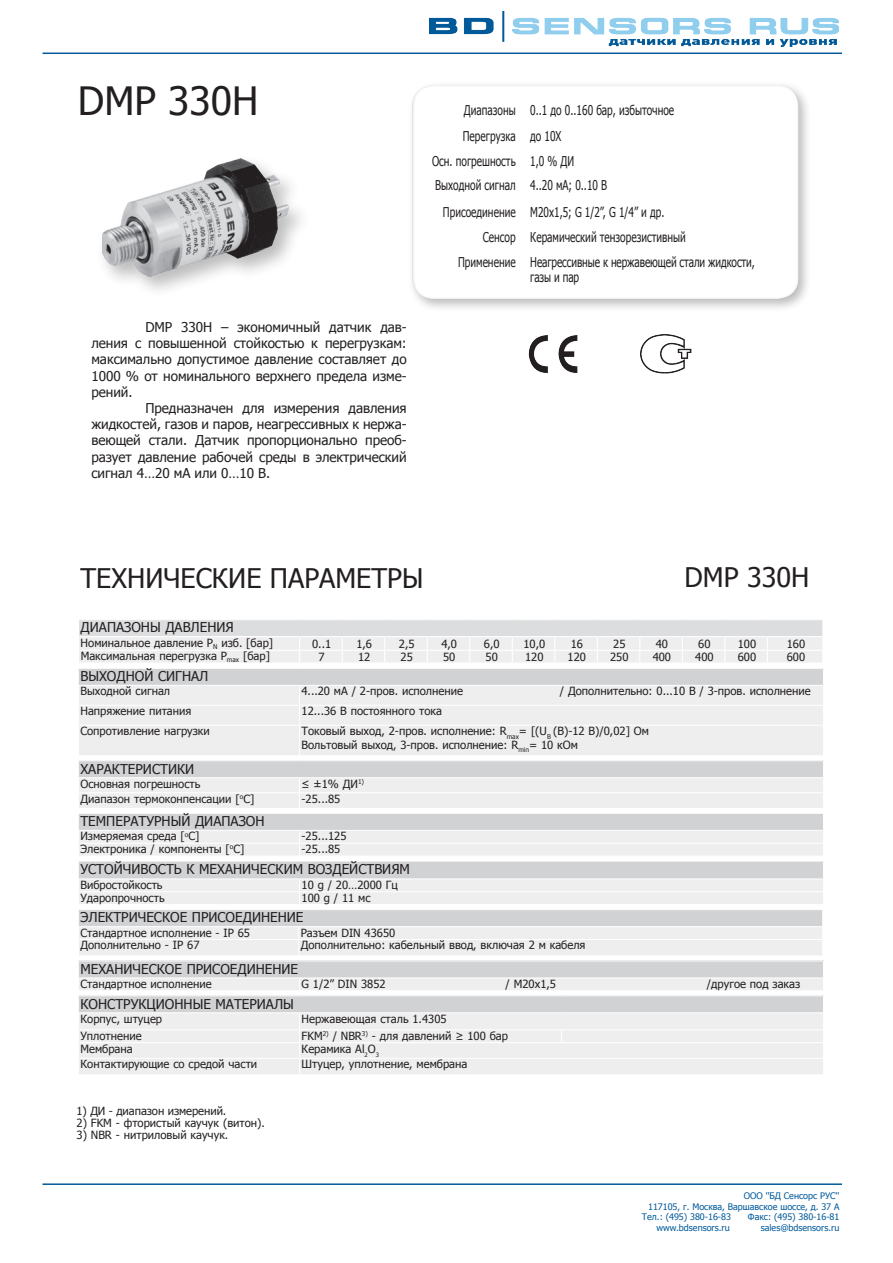
<style>
.page{position:relative;width:893px;height:1263px;background:#fff}
.page>*{position:absolute;margin:0;border:0;box-sizing:border-box;transform-origin:0 0}
.t1{font:39px "Tahoma";color:#231f20}
.t2{font:27px "Tahoma";color:#231f20}
.t3{font:13.5px/16.2px "Tahoma";color:#231f20;text-align:justify}
.t4{font:13.5px/15px "Tahoma";color:#231f20;scale:.75 1}
.Body_Text{font:11.25px "Tahoma";color:#231f20}
.t5{font:9px "Tahoma";color:#005a9a}
</style>
<div class="page">
<img style="left:429px;top:12px;width:410px;height:34px">
<hr style="left:43px;top:53px;width:799px;height:1px;background:#005a9a">
<hr style="left:43px;top:1183px;width:799px;height:2px;background:#005999">
<div style="left:407px;top:80px;width:404px;height:232px;background:#231f20;opacity:.3"></div>
<div style="left:412px;top:79px;width:389px;height:222px;background:#fff"></div>
<svg style="left:79px;top:620px;width:744px;height:42px;background:#e8e8ea"></svg>
<div style="left:78px;top:668px;width:745px;height:17px;background:#d1d2d4"></div>
<div style="left:79px;top:686px;width:744px;height:69px;background:#eeeeef"></div>
<hr style="left:78px;top:668px;width:221px;height:1px;background:#fff">
<hr style="left:299px;top:668px;width:525px;height:1px;background:#fff">
<hr style="left:78px;top:705px;width:221px;height:1px;background:#fff">
<hr style="left:299px;top:705px;width:525px;height:1px;background:#fff">
<hr style="left:78px;top:725px;width:221px;height:1px;background:#fff">
<svg style="left:78px;top:669px;width:1px;height:16px"></svg>
<hr style="left:299px;top:725px;width:525px;height:1px;background:#fff">
<svg style="left:299px;top:686px;width:1px;height:69px"></svg>
<svg style="left:79px;top:761px;width:745px;height:47px;background:#e5e5e6"></svg>
<svg style="left:78px;top:814px;width:746px;height:260px"></svg>
<img style="left:640px;top:334px;width:51px;height:40px">
<img style="left:528px;top:335px;width:50px;height:38px">
<div style="left:96px;top:152px;width:214px;height:145px;background:#231f20;opacity:.3"></div>
<img style="left:102px;top:159px;width:187px;height:118px">
<p class="t1" style="left:78px;top:75px;width:182px">DMP 330Н</p>
<p class="t3" style="left:91px;top:318px;width:317px;text-indent:54px">DMP 330H – экономичный датчик дав&shy;ления с повышенной стойкостью к перегрузкам: максимально допустимое давление составляет до 1000 % от номинального верхнего предела изме&shy;рений.</p>
<p class="t3" style="left:91px;top:399px;width:317px;text-indent:54px">Предназначен для измерения давления жидкостей, газов и паров, неагрессивных к нержа&shy;веющей стали. Датчик пропорционально преоб&shy;разует давление рабочей среды в электрический сигнал 4…20 мА или 0…10 В.</p>
<p class="t4" style="left:464px;top:102px;width:71px">Диапазоны</p>
<p class="t4" style="left:530px;top:102px;width:193px">0..1 до 0..160 бар, избыточное</p>
<p class="t4" style="left:463px;top:128px;width:72px">Перегрузка</p>
<p class="t4" style="left:530px;top:128px;width:43px">до 10Х</p>
<p class="t4" style="left:432px;top:153px;width:113px">Осн. погрешность</p>
<p class="t4" style="left:530px;top:153px;width:60px">1,0 % ДИ</p>
<p class="t4" style="left:435px;top:177px;width:109px">Выходной сигнал</p>
<p class="t4" style="left:530px;top:177px;width:104px">4..20 мА; 0..10 В</p>
<p class="t4" style="left:443px;top:204px;width:98px">Присоединение</p>
<p class="t4" style="left:530px;top:204px;width:180px">М20х1,5; G 1/2”, G 1/4” и др.</p>
<p class="t4" style="left:483px;top:229px;width:45px">Сенсор</p>
<p class="t4" style="left:530px;top:229px;width:209px">Керамический тензорезистивный</p>
<p class="t4" style="left:458px;top:253px;width:78px">Применение</p>
<p class="t4" style="left:530px;top:253px;width:301px">Неагрессивные к нержавеющей стали жидкости, газы и пар</p>
<p class="t2" style="left:81px;top:560px;width:344px">ТЕХНИЧЕСКИЕ ПАРАМЕТРЫ</p>
<p class="t2" style="left:685px;top:559px;width:126px">DMP 330H</p>
<p class="t3" style="left:81px;top:619px;width:155px">ДИАПАЗОНЫ ДАВЛЕНИЯ</p>
<p class="Body_Text" style="left:81px;top:635px;width:194px">Номинальное давление P<sub>N</sub> изб. [бар]</p>
<p class="Body_Text" style="left:312px;top:636px;width:21px">0..1</p>
<p class="Body_Text" style="left:356px;top:636px;width:17px">1,6</p>
<p class="Body_Text" style="left:399px;top:636px;width:17px">2,5</p>
<p class="Body_Text" style="left:441px;top:636px;width:17px">4,0</p>
<p class="Body_Text" style="left:484px;top:636px;width:17px">6,0</p>
<p class="Body_Text" style="left:523px;top:636px;width:23px">10,0</p>
<p class="Body_Text" style="left:571px;top:636px;width:14px">16</p>
<p class="Body_Text" style="left:613px;top:636px;width:14px">25</p>
<p class="Body_Text" style="left:656px;top:636px;width:14px">40</p>
<p class="Body_Text" style="left:698px;top:636px;width:14px">60</p>
<p class="Body_Text" style="left:738px;top:636px;width:20px">100</p>
<p class="Body_Text" style="left:787px;top:636px;width:20px">160</p>
<p class="Body_Text" style="left:81px;top:648px;width:191px">Максимальная перегрузка P<sub>max</sub> [бар]</p>
<p class="Body_Text" style="left:319px;top:649px;width:8px">7</p>
<p class="Body_Text" style="left:358px;top:649px;width:14px">12</p>
<p class="Body_Text" style="left:401px;top:649px;width:14px">25</p>
<p class="Body_Text" style="left:443px;top:649px;width:14px">50</p>
<p class="Body_Text" style="left:486px;top:649px;width:14px">50</p>
<p class="Body_Text" style="left:525px;top:649px;width:20px">120</p>
<p class="Body_Text" style="left:568px;top:649px;width:20px">120</p>
<p class="Body_Text" style="left:610px;top:649px;width:20px">250</p>
<p class="Body_Text" style="left:653px;top:649px;width:20px">400</p>
<p class="Body_Text" style="left:695px;top:649px;width:20px">400</p>
<p class="Body_Text" style="left:738px;top:649px;width:20px">600</p>
<p class="Body_Text" style="left:787px;top:649px;width:20px">600</p>
<p class="t3" style="left:80px;top:667px;width:129px">ВЫХОДНОЙ СИГНАЛ</p>
<p class="Body_Text" style="left:80px;top:683px;width:91px">Выходной сигнал</p>
<p class="Body_Text" style="left:302px;top:683px;width:163px">4...20 мА / 2-пров. исполнение</p>
<p class="Body_Text" style="left:560px;top:683px;width:252px">/ Дополнительно: 0...10 В / 3-пров. исполнение</p>
<p class="Body_Text" style="left:80px;top:703px;width:113px">Напряжение питания</p>
<p class="Body_Text" style="left:302px;top:703px;width:142px">12...36 В постоянного тока</p>
<p class="Body_Text" style="left:80px;top:723px;width:131px">Сопротивление нагрузки</p>
<p class="Body_Text" style="left:302px;top:723px;width:349px">Токовый выход, 2-пров. исполнение: R<sub>max</sub>= [(U<sub>В</sub> (В)-12 В)/0,02] Ом</p>
<p class="Body_Text" style="left:302px;top:737px;width:278px">Вольтовый выход, 3-пров. исполнение: R<sub>min</sub>= 10 кОм</p>
<p class="t3" style="left:80px;top:760px;width:115px">ХАРАКТЕРИСТИКИ</p>
<p class="Body_Text" style="left:80px;top:776px;width:122px">Основная погрешность</p>
<p class="Body_Text" style="left:302px;top:776px;width:64px">≤ ±1% ДИ<sup>1)</sup></p>
<p class="Body_Text" style="left:80px;top:791px;width:175px">Диапазон термоконпенсации [<sup>о</sup>С]</p>
<p class="Body_Text" style="left:302px;top:791px;width:40px">-25...85</p>
<p class="t3" style="left:80px;top:812px;width:186px">ТЕМПЕРАТУРНЫЙ ДИАПАЗОН</p>
<p class="Body_Text" style="left:80px;top:829px;width:121px">Измеряемая среда [<sup>о</sup>С]</p>
<p class="Body_Text" style="left:302px;top:829px;width:47px">-25...125</p>
<p class="Body_Text" style="left:80px;top:841px;width:166px">Электроника / компоненты [<sup>о</sup>С]</p>
<p class="Body_Text" style="left:302px;top:841px;width:40px">-25...85</p>
<p class="t3" style="left:80px;top:861px;width:331px">УСТОЙЧИВОСТЬ К МЕХАНИЧЕСКИМ ВОЗДЕЙСТВИЯМ</p>
<p class="Body_Text" style="left:80px;top:877px;width:84px">Вибростойкость</p>
<p class="Body_Text" style="left:302px;top:877px;width:98px">10 g / 20…2000 Гц</p>
<p class="Body_Text" style="left:80px;top:890px;width:86px">Ударопрочность</p>
<p class="Body_Text" style="left:302px;top:890px;width:71px">100 g / 11 мс</p>
<p class="t3" style="left:80px;top:909px;width:225px">ЭЛЕКТРИЧЕСКОЕ ПРИСОЕДИНЕНИЕ</p>
<p class="Body_Text" style="left:80px;top:925px;width:171px">Стандартное исполнение - IP 65</p>
<p class="Body_Text" style="left:301px;top:925px;width:96px">Разъем DIN 43650</p>
<p class="Body_Text" style="left:80px;top:938px;width:121px">Дополнительно - IP 67</p>
<p class="Body_Text" style="left:301px;top:938px;width:286px">Дополнительно: кабельный ввод, включая 2 м кабеля</p>
<p class="t3" style="left:80px;top:960px;width:219px">МЕХАНИЧЕСКОЕ ПРИСОЕДИНЕНИЕ</p>
<p class="Body_Text" style="left:80px;top:976px;width:133px">Стандартное исполнение</p>
<p class="Body_Text" style="left:302px;top:976px;width:86px">G 1/2” DIN 3852</p>
<p class="Body_Text" style="left:506px;top:976px;width:52px">/ М20х1,5</p>
<p class="Body_Text" style="left:707px;top:976px;width:95px">/другое под заказ</p>
<p class="t3" style="left:80px;top:995px;width:215px">КОНСТРУКЦИОННЫЕ МАТЕРИАЛЫ</p>
<p class="Body_Text" style="left:80px;top:1011px;width:83px">Корпус, штуцер</p>
<p class="Body_Text" style="left:302px;top:1011px;width:147px">Нержавеющая сталь 1.4305</p>
<p class="Body_Text" style="left:80px;top:1028px;width:63px">Уплотнение</p>
<p class="Body_Text" style="left:302px;top:1028px;width:208px">FKM<sup>2)</sup> / NBR<sup>3)</sup> - для давлений ≥ 100 бар</p>
<p class="Body_Text" style="left:80px;top:1041px;width:54px">Мембрана</p>
<p class="Body_Text" style="left:302px;top:1041px;width:79px">Керамика Al<sub>2</sub>O<sub>3</sub></p>
<p class="Body_Text" style="left:80px;top:1056px;width:178px">Контактирующие со средой части</p>
<p class="Body_Text" style="left:302px;top:1056px;width:167px">Штуцер, уплотнение, мембрана</p>
<p class="Body_Text" style="left:77px;top:1103px;width:151px">1) ДИ - диапазон измерений.</p>
<p class="Body_Text" style="left:77px;top:1115px;width:190px">2) FKM - фтористый каучук (витон).</p>
<p class="Body_Text" style="left:77px;top:1127px;width:153px">3) NBR - нитриловый каучук.</p>
<p class="t5" style="left:744px;top:1189px;width:97px">ООО ''БД Сенсорс РУС''</p>
<p class="t5" style="left:648px;top:1200px;width:193px">117105, г. Москва, Варшавское шоссе, д. 37 А</p>
<p class="t5" style="left:642px;top:1211px;width:91px">Тел.: (495) 380-16-83</p>
<p class="t5" style="left:748px;top:1211px;width:93px">Факс: (495) 380-16-81</p>
<p class="t5" style="left:656px;top:1222px;width:75px">www.bdsensors.ru</p>
<p class="t5" style="left:761px;top:1222px;width:80px">sales@bdsensors.ru</p>
</div>
